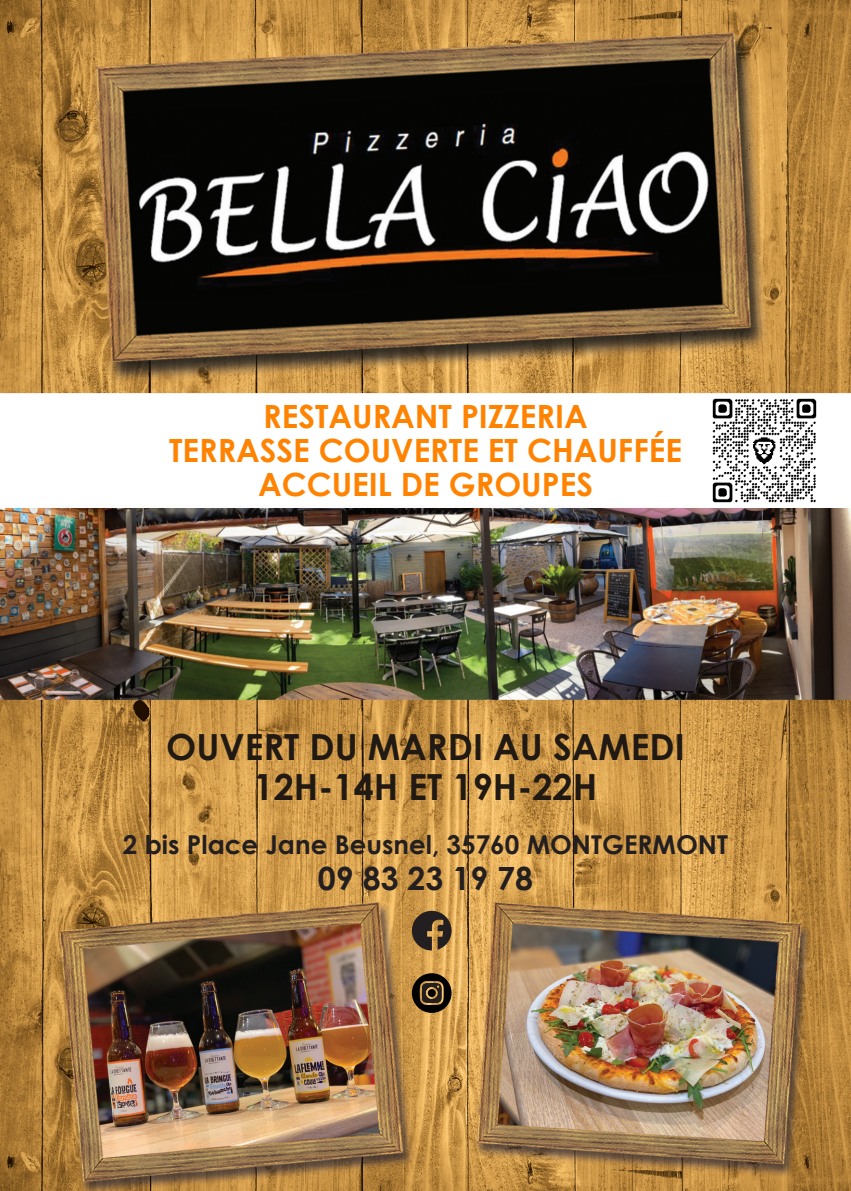
<style>
.page{position:relative;width:851px;height:1191px;background:#fff}
.page>*{position:absolute;margin:0;border:0;box-sizing:border-box;transform-origin:0 0}
.t1{font:700 36px "Century Gothic";color:#211a14}
.t2{font:700 32px "Century Gothic";color:#ff8200}
.t3{font:700 32px "Century Gothic";color:#231f20}
.t4{font:700 26px "Century Gothic";color:#231f20}
</style>
<div class="page">
<img style="left:0;top:0;width:850px;height:1191px">
<svg style="left:412px;top:910px;width:39px;height:40px"></svg>
<svg style="left:412px;top:973px;width:39px;height:40px"></svg>
<img style="left:707px;top:394px;width:114px;height:113px">
<p class="t2" style="left:263px;top:392px;width:326px">RESTAURANT PIZZERIA</p>
<p class="t2" style="left:169px;top:426px;width:514px">TERRASSE COUVERTE ET CHAUFFÉE</p>
<p class="t2" style="left:258px;top:460px;width:336px">ACCUEIL DE GROUPES</p>
<p class="t1" style="left:166px;top:719px;width:520px">OUVERT DU MARDI AU SAMEDI</p>
<p class="t1" style="left:253px;top:759px;width:345px">12H-14H ET 19H-22H</p>
<p class="t4" style="left:123px;top:825px;width:606px">2 bis Place Jane Beusnel, 35760 MONTGERMONT</p>
<p class="t3" style="left:318px;top:854px;width:217px">09 83 23 19 78</p>
</div>
